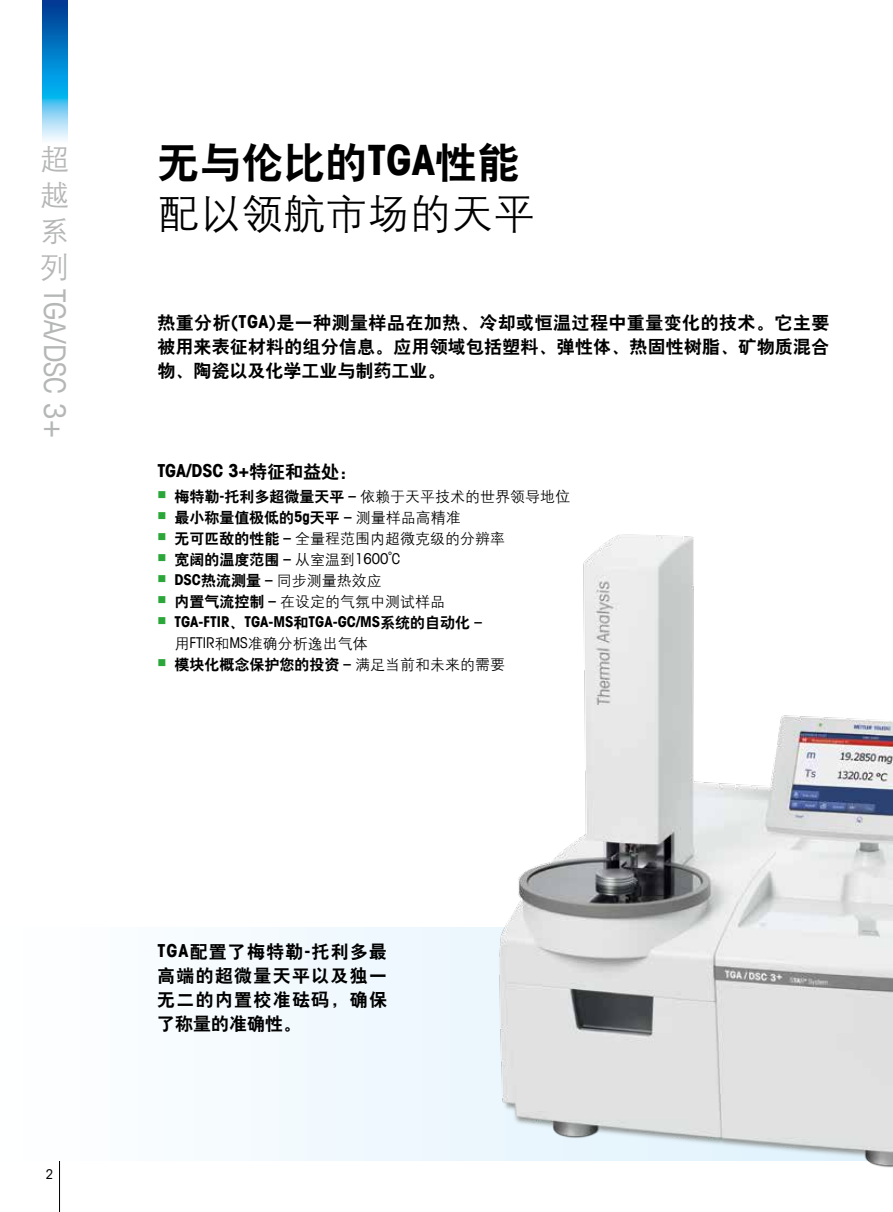
<style>
.page{position:relative;width:893px;height:1212px;background:#fff}
.page>*{position:absolute;margin:0;border:0;box-sizing:border-box;transform-origin:0 0}
.t1{font:42px "H Yb 2 gj";color:#000}
.t2{font:42px "H Yg 2 gj";color:#000}
.t3{font:condensed 30px "Avant Garde Com";color:#b5b6b6}
.t4{font:30px/36px "H Yg 2 gj";color:#b5b6b6;text-align:justify}
.t5{font:18px/24px "H Yb 2 gj";letter-spacing:.01em;color:#000;text-align:justify}
.t6{font:700 condensed 18px "Avant Garde Com";color:#000}
.t7{font:15px "H Yg 2 gj";color:#000}
.t8{font:15px "H Yb 2 gj";color:#000}
.t9{font:700 condensed 15px "Avant Garde Com";color:#000}
.t10{font:condensed 13.5px "Avant Garde Com";color:#000}
.s1{font-family:"Avant Garde Com";font-weight:700;font-stretch:condensed}
.s2{font-family:"H Yb 2 gj";font-weight:400;font-stretch:normal}
.s3{color:#2aa738}
.s4{font-family:"H Yb 2 gj"}
.s5{font-family:"H Yg 2 gj"}
.s6{font-family:"Avant Garde Com";font-stretch:condensed}
</style>
<div class="page">
<hr style="left:59px;top:1161px;width:1px;height:51px;background:#000">
<div style="left:0;top:927px;width:893px;height:234px;background:#f5fbfe"></div>
<img style="left:478px;top:534px;width:415px;height:634px">
<img style="left:42px;top:0;width:26px;height:141px">
<h2 class="t4" style="left:40px;top:141px;width:32px">超越系列</h2>
<h2 class="t3" style="left:73px;top:289px;width:150px;rotate:90deg">TGA/DSC 3+</h2>
<h1 class="t1" style="left:157px;top:141px;width:363px">无与伦比的<span class="s1">TGA</span>性能</h1>
<h1 class="t2" style="left:157px;top:192px;width:379px">配以领航市场的天平</h1>
<p class="t5" style="left:157px;top:310px;width:674px">热重分析<span class="s1">(TGA)</span>是一种测量样品在加热、冷却或恒温过程中重量变化的技术。它主要被用来表征材料的组分信息。应用领域包括塑料、弹性体、热固性树脂、矿物质混合物、陶瓷以及化学工业与制药工业。</p>
<p class="t6" style="left:157px;top:458px;width:201px">TGA/DSC 3+<span class="s2">特征和益处：</span></p>
<p class="t7" style="left:157px;top:488px;width:414px"><span class="s3">■</span> <span class="s4">梅特勒</span><span class="s1">-</span><span class="s4">托利多超微量天平</span> <span class="s1">–</span> 依赖于天平技术的世界领导地位</p>
<p class="t8" style="left:157px;top:509px;width:305px"><span class="s3">■</span> 最小称量值极低的<span class="s1">5g</span>天平 <span class="s1">–</span> <span class="s5">测量样品高精准</span></p>
<p class="t7" style="left:157px;top:530px;width:349px"><span class="s3">■</span> <span class="s4">无可匹敌的性能</span> <span class="s1">–</span> 全量程范围内超微克级的分辨率</p>
<p class="t8" style="left:157px;top:551px;width:244px"><span class="s3">■</span> 宽阔的温度范围 <span class="s1">–</span> <span class="s5">从室温到</span><span class="s6">1600˚C</span></p>
<p class="t7" style="left:157px;top:572px;width:226px"><span class="s3">■</span> <span class="s1">DSC</span><span class="s4">热流测量</span> <span class="s1">–</span> 同步测量热效应</p>
<p class="t7" style="left:157px;top:593px;width:289px"><span class="s3">■</span> <span class="s4">内置气流控制</span> <span class="s1">–</span> 在设定的气氛中测试样品</p>
<p class="t9" style="left:157px;top:611px;width:326px"><span class="s3">■</span> TGA-FTIR<span class="s2">、</span>TGA-MS<span class="s2">和</span>TGA-GC/MS<span class="s2">系统的自动化</span> –</p>
<p class="t7" style="left:174px;top:635px;width:195px">用<span class="s6">FTIR</span>和<span class="s6">MS</span>准确分析逸出气体</p>
<p class="t8" style="left:157px;top:656px;width:349px"><span class="s3">■</span> 模块化概念保护您的投资 <span class="s1">–</span> <span class="s5">满足当前和未来的需要</span></p>
<p class="t10" style="left:46px;top:1165px;width:9px">2</p>
<p class="t5" style="left:157px;top:940px;width:231px"><span class="s1">TGA</span>配置了梅特勒<span class="s1">-</span>托利多最高端的超微量天平以及独一无二的内置校准砝码，确保了称量的准确性。</p>
</div>
